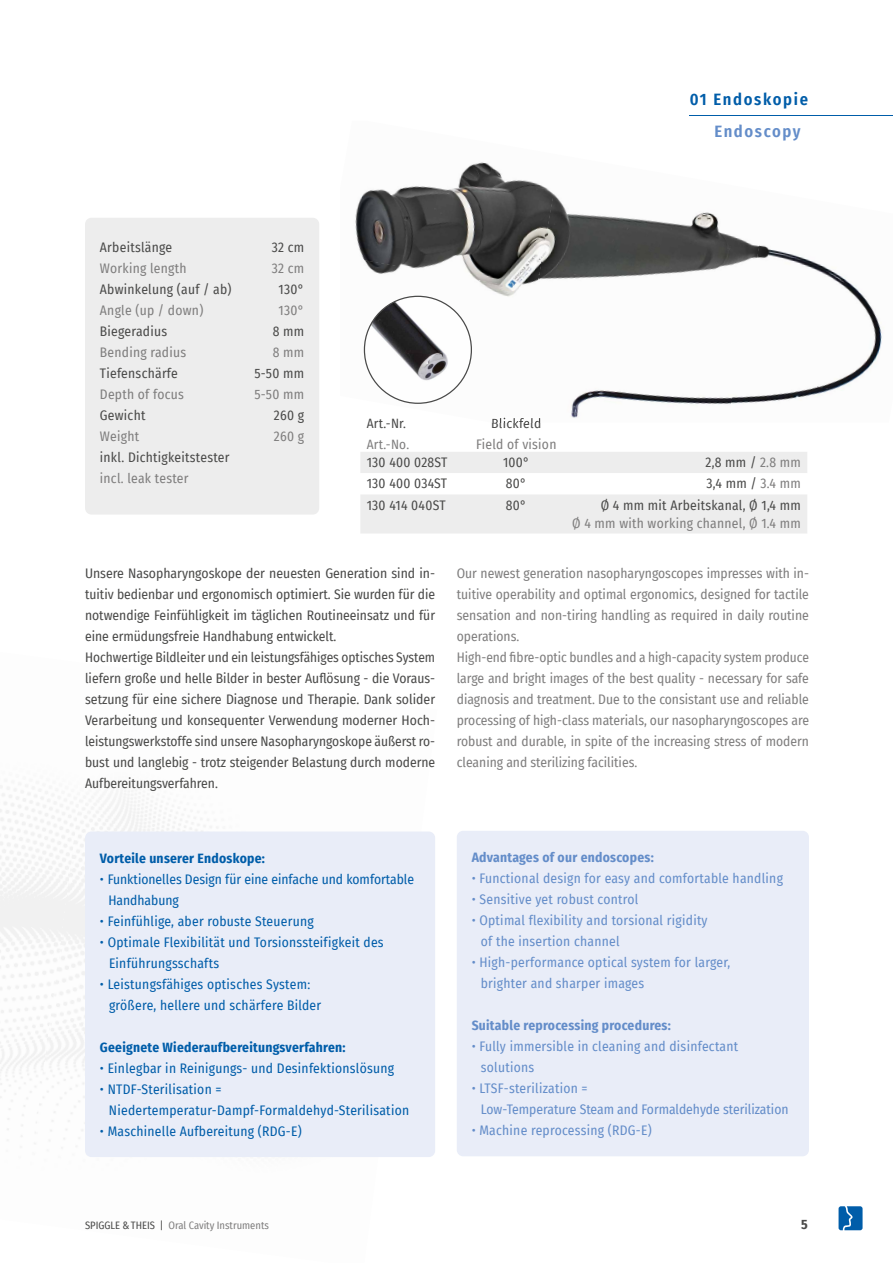
<style>
.page{position:relative;width:893px;height:1263px;background:#fff}
.page>*{position:absolute;margin:0;border:0;box-sizing:border-box;transform-origin:0 0}
.t1{font:600 16.5px "Fira Sans Condensed";letter-spacing:.1em;color:#005da9}
.t2{font:600 16.5px "Fira Sans Condensed";letter-spacing:.095em;color:#648dc9}
.t3{font:13.5px/21px "Fira Sans Condensed";color:#4a4a49}
.t4{font:13.5px/21px "Fira Sans Condensed";color:#7f7e7e}
.t5{font:13.5px/21px "Fira Sans Condensed";letter-spacing:.02em;color:#005da9}
.t6{font:13.5px/21px "Fira Sans Condensed";letter-spacing:.02em;color:#648dc9}
.t7{font:13.5px "Fira Sans Condensed";letter-spacing:.02em;color:#4a4a49}
.t8{font:13.5px "Fira Sans Condensed";letter-spacing:.02em;color:#7f7e7e}
.t9{font:13.5px/21px "Fira Sans Condensed";color:#648dc9}
.t10{font:700 13.5px "Fira Sans Condensed";letter-spacing:.02em;color:#005da9}
.t11{font:13.5px/21px "Fira Sans Condensed";color:#005da9}
.t12{font:700 13.5px "Fira Sans Condensed";letter-spacing:.02em;color:#648dc9}
.t13{font:700 13.5px "Fira Sans Condensed";color:#4a4a49}
.t14{font:13.2px "Fira Sans Condensed";color:#4a4a49}
.t15{font:13.2px "Fira Sans Condensed";color:#7f7e7e}
.t16{font:10.5px "Fira Sans Condensed";color:#7f7e7e}
.s1{color:#7f7e7e}
.s2{color:#4a4a49}
</style>
<div class="page">
<img style="left:23px;top:1019px;width:62px;height:129px">
<img style="left:0;top:1064px;width:44px;height:84px">
<hr style="left:690px;top:116px;width:203px;height:1px;background:#005da9">
<div style="left:457px;top:831px;width:352px;height:325px;background:#e9edf8;border-radius:6px"></div>
<div style="left:85px;top:218px;width:234px;height:297px;background:#ededed;border-radius:6px"></div>
<div style="left:85px;top:831px;width:350px;height:326px;background:#e9edf8;border-radius:6px"></div>
<svg style="left:360px;top:422px;width:447px;height:111px"></svg>
<img style="left:355px;top:162px;width:181px;height:94px">
<img style="left:536px;top:183px;width:201px;height:98px">
<img style="left:737px;top:238px;width:145px;height:134px">
<img style="left:362px;top:256px;width:175px;height:98px">
<img style="left:515px;top:290px;width:230px;height:123px">
<img style="left:729px;top:372px;width:135px;height:41px">
<img style="left:504px;top:413px;width:75px;height:5px">
<img style="left:492px;top:418px;width:49px;height:4px">
<svg style="left:364px;top:296px;width:108px;height:108px"></svg>
<svg style="left:838px;top:1206px;width:24px;height:24px"></svg>
<p class="t7" style="left:100px;top:237px;width:74px">Arbeitslänge</p>
<p class="t3" style="left:272px;top:236px;width:34px">32 cm</p>
<p class="t8" style="left:100px;top:258px;width:88px">Working length</p>
<p class="t4" style="left:272px;top:257px;width:34px">32 cm</p>
<p class="t7" style="left:100px;top:279px;width:133px">Abwinkelung (auf / ab)</p>
<p class="t3" style="left:279px;top:278px;width:27px">130°</p>
<p class="t8" style="left:100px;top:300px;width:105px">Angle (up / down)</p>
<p class="t4" style="left:279px;top:299px;width:27px">130°</p>
<p class="t7" style="left:100px;top:321px;width:69px">Biegeradius</p>
<p class="t3" style="left:273px;top:320px;width:33px">8 mm</p>
<p class="t8" style="left:100px;top:342px;width:88px">Bending radius</p>
<p class="t4" style="left:273px;top:341px;width:33px">8 mm</p>
<p class="t7" style="left:100px;top:363px;width:79px">Tiefenschärfe</p>
<p class="t3" style="left:254px;top:362px;width:51px">5-50 mm</p>
<p class="t8" style="left:100px;top:384px;width:85px">Depth of focus</p>
<p class="t4" style="left:254px;top:383px;width:51px">5-50 mm</p>
<p class="t7" style="left:100px;top:405px;width:47px">Gewicht</p>
<p class="t3" style="left:274px;top:404px;width:32px">260 g</p>
<p class="t4" style="left:100px;top:425px;width:41px">Weight</p>
<p class="t4" style="left:274px;top:425px;width:32px">260 g</p>
<p class="t7" style="left:100px;top:447px;width:131px">inkl. Dichtigkeitstester</p>
<p class="t8" style="left:100px;top:468px;width:90px">incl. leak tester</p>
<p class="t14" style="left:367px;top:413px;width:41px">Art.-Nr.</p>
<p class="t15" style="left:367px;top:434px;width:44px">Art.-No.</p>
<p class="t7" style="left:491px;top:413px;width:51px">Blickfeld</p>
<p class="t8" style="left:476px;top:434px;width:82px">Field of vision</p>
<p class="t1" style="left:690px;top:86px;width:120px">01 Endoskopie</p>
<p class="t2" style="left:714px;top:117px;width:88px">Endoscopy</p>
<p class="t7" style="left:367px;top:452px;width:82px">130 400 028ST</p>
<p class="t3" style="left:503px;top:451px;width:28px">100°</p>
<p class="t3" style="left:705px;top:451px;width:97px">2,8 mm / <span class="s1">2.8 mm</span></p>
<p class="t3" style="left:367px;top:473px;width:82px">130 400 034ST</p>
<p class="t3" style="left:506px;top:473px;width:22px">80°</p>
<p class="t3" style="left:707px;top:473px;width:96px">3,4 mm / <span class="s1">3.4 mm</span></p>
<p class="t7" style="left:367px;top:495px;width:80px">130 414 040ST</p>
<p class="t3" style="left:506px;top:494px;width:22px">80°</p>
<p class="t7" style="left:601px;top:495px;width:202px">Ø 4 mm mit Arbeitskanal, Ø 1,4 mm</p>
<p class="t8" style="left:572px;top:513px;width:230px">Ø 4 mm with working channel, Ø 1.4 mm</p>
<p class="t3" style="left:85px;top:562px;width:352px">Unsere Nasopharyngoskope der neuesten Generation sind in&shy;tuitiv bedienbar und ergonomisch optimiert. Sie wurden für die notwendige Feinfühligkeit im täglichen Routineeinsatz und für eine ermüdungsfreie Handhabung entwickelt.<br>Hochwertige Bildleiter und ein leistungsfähiges optisches System liefern große und helle Bilder in bester Auflösung - die Voraus&shy;setzung für eine sichere Diagnose und Therapie. Dank solider Verarbeitung und konsequenter Verwendung moderner Hoch&shy;leistungswerkstoffe sind unsere Nasopharyngoskope äußerst ro&shy;bust und langlebig - trotz steigender Belastung durch moderne Aufbereitungsverfahren.</p>
<p class="t4" style="left:457px;top:562px;width:354px">Our newest generation nasopharyngoscopes impresses with in&shy;tuitive operability and optimal ergonomics, designed for tactile sensation and non-tiring handling as required in daily routine operations.<br>High-end fibre-optic bundles and a high-capacity system produce large and bright images of the best quality - necessary for safe diagnosis and treatment. Due to the consistant use and reliable processing of high-class materials, our nasopharyngoscopes are robust and durable, in spite of the increasing stress of modern cleaning and sterilizing facilities.</p>
<p class="t10" style="left:100px;top:847px;width:167px">Vorteile unserer Endoskope:</p>
<p class="t11" style="left:108px;top:868px;width:307px;text-indent:-8px">• Funktionelles Design für eine einfache und komfortable<br>Handhabung</p>
<p class="t5" style="left:100px;top:910px;width:215px">• Feinfühlige, aber robuste Steuerung</p>
<p class="t5" style="left:109px;top:931px;width:276px;text-indent:-9px">• Optimale Flexibilität und Torsionssteifigkeit des<br>Einführungsschafts</p>
<p class="t5" style="left:109px;top:973px;width:214px;text-indent:-9px">• Leistungsfähiges optisches System: größere, hellere und schärfere Bilder</p>
<p class="t10" style="left:100px;top:1036px;width:247px">Geeignete Wiederaufbereitungsverfahren:</p>
<p class="t5" style="left:100px;top:1057px;width:296px">• Einlegbar in Reinigungs- und Desinfektionslösung</p>
<p class="t5" style="left:109px;top:1078px;width:302px;text-indent:-9px">• NTDF-Sterilisation =<br>Niedertemperatur-Dampf-Formaldehyd-Sterilisation</p>
<p class="t5" style="left:100px;top:1120px;width:203px">• Maschinelle Aufbereitung (RDG-E)</p>
<p class="t12" style="left:472px;top:846px;width:184px">Advantages of our endoscopes:</p>
<p class="t6" style="left:472px;top:868px;width:313px">• Functional design for easy and comfortable handling</p>
<p class="t6" style="left:472px;top:889px;width:168px">• Sensitive yet robust control</p>
<p class="t6" style="left:481px;top:910px;width:228px;text-indent:-9px">• Optimal flexibility and torsional rigidity of the insertion channel</p>
<p class="t6" style="left:481px;top:952px;width:251px;text-indent:-9px">• High-performance optical system for larger, brighter and sharper images</p>
<p class="t12" style="left:472px;top:1014px;width:201px">Suitable reprocessing procedures:</p>
<p class="t6" style="left:481px;top:1036px;width:259px;text-indent:-9px">• Fully immersible in cleaning and disinfectant solutions</p>
<p class="t9" style="left:481px;top:1078px;width:309px;text-indent:-9px">• LTSF-sterilization =<br>Low-Temperature Steam and Formaldehyde sterilization</p>
<p class="t6" style="left:472px;top:1120px;width:181px">• Machine reprocessing (RDG-E)</p>
<p class="t16" style="left:85px;top:1217px;width:185px"><span class="s2">SPIGGLE &amp; THEIS |</span> Oral Cavity Instruments</p>
<p class="t13" style="left:801px;top:1213px;width:8px">5</p>
</div>
